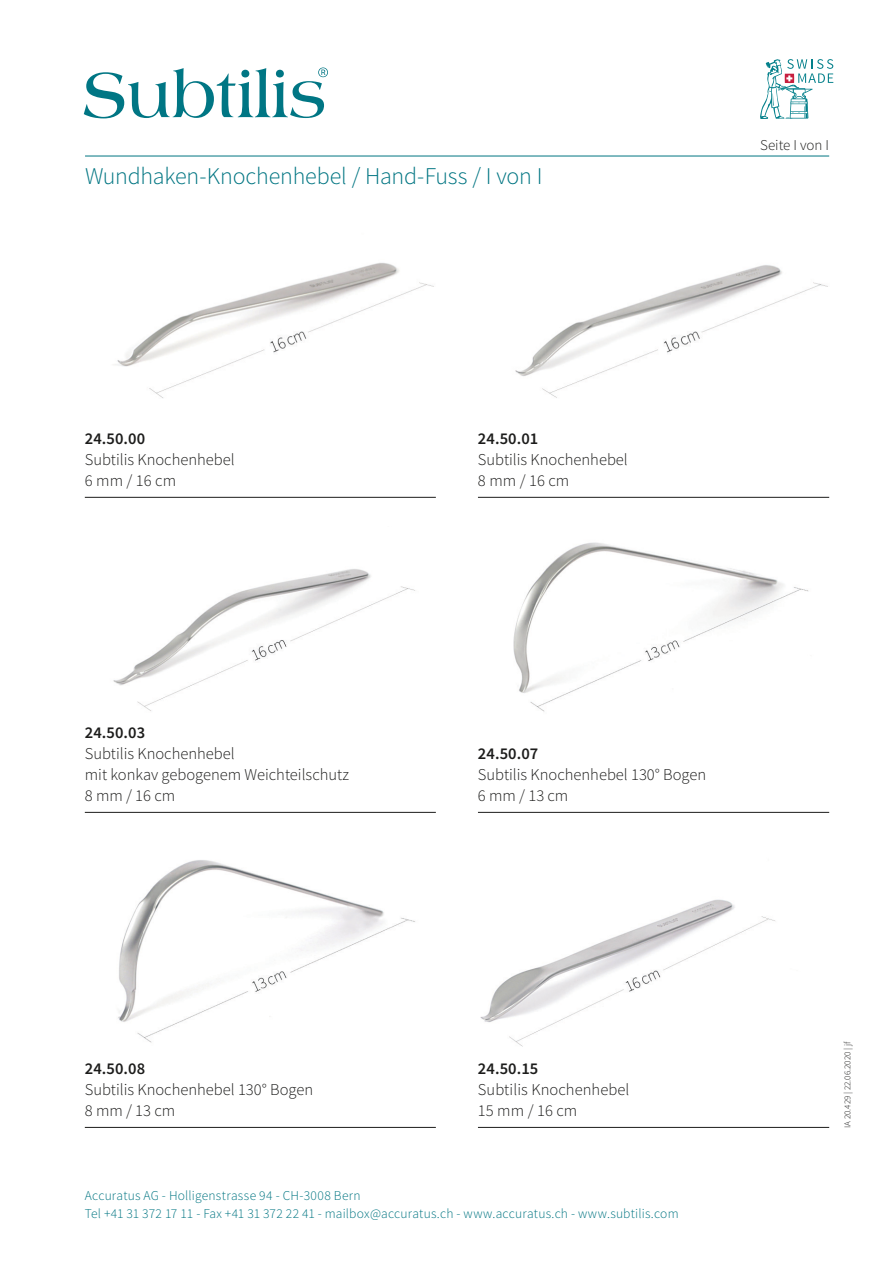
<style>
.page{position:relative;width:893px;height:1263px;background:#fff}
.page>*{position:absolute;margin:0;border:0;box-sizing:border-box;transform-origin:0 0}
.t1{font:300 24px "Source Sans Pro";letter-spacing:-.01em;color:#007582}
.t2{font:300 16.5px/21px "Source Sans Pro";color:#1c1c1b}
.t3{font:600 16.5px "Source Sans Pro";letter-spacing:.005em;color:#1c1c1b}
.t4{font:300 15px "Source Sans Pro";color:#1c1c1b}
.t5{font:300 13.5px/18px "Source Sans Pro";letter-spacing:.015em;color:#007582}
.t6{font:300 9px "Source Sans Pro";color:#1c1c1b}
</style>
<div class="page">
<hr style="left:85px;top:497px;width:351px;height:1px;background:#1c1c1b">
<hr style="left:85px;top:812px;width:351px;height:1px;background:#1c1c1b">
<hr style="left:85px;top:1127px;width:351px;height:1px;background:#1c1c1b">
<hr style="left:478px;top:497px;width:351px;height:1px;background:#1c1c1b">
<hr style="left:478px;top:812px;width:351px;height:1px;background:#1c1c1b">
<hr style="left:478px;top:1127px;width:351px;height:1px;background:#1c1c1b">
<hr style="left:85px;top:156px;width:744px;height:1px;background:#007582">
<img style="left:113px;top:569px;width:302px;height:142px">
<img style="left:118px;top:860px;width:297px;height:183px">
<img style="left:513px;top:542px;width:295px;height:170px">
<svg style="left:760px;top:59px;width:73px;height:60px"></svg>
<svg style="left:84px;top:68px;width:244px;height:50px"></svg>
<img style="left:480px;top:899px;width:295px;height:148px">
<img style="left:114px;top:263px;width:320px;height:135px">
<img style="left:515px;top:265px;width:313px;height:133px">
<h1 class="t1" style="left:85px;top:161px;width:459px">Wundhaken-Knochenhebel / Hand-Fuss / I von I</h1>
<p class="t4" style="left:760px;top:136px;width:70px">Seite I von I</p>
<p class="t3" style="left:85px;top:427px;width:62px">24.50.00</p>
<p class="t2" style="left:85px;top:449px;width:151px">Subtilis Knochenhebel<br>6 mm / 16 cm</p>
<p class="t3" style="left:85px;top:721px;width:62px">24.50.03</p>
<p class="t2" style="left:85px;top:743px;width:266px">Subtilis Knochenhebel<br>mit konkav gebogenem Weichteilschutz<br>8 mm / 16 cm</p>
<p class="t3" style="left:85px;top:1057px;width:62px">24.50.08</p>
<p class="t2" style="left:85px;top:1079px;width:230px">Subtilis Knochenhebel 130° Bogen<br>8 mm / 13 cm</p>
<p class="t3" style="left:478px;top:427px;width:62px">24.50.01</p>
<p class="t2" style="left:478px;top:449px;width:151px">Subtilis Knochenhebel<br>8 mm / 16 cm</p>
<p class="t3" style="left:478px;top:742px;width:62px">24.50.07</p>
<p class="t2" style="left:478px;top:764px;width:230px">Subtilis Knochenhebel 130° Bogen<br>6 mm / 13 cm</p>
<p class="t3" style="left:478px;top:1057px;width:62px">24.50.15</p>
<p class="t2" style="left:478px;top:1079px;width:153px">Subtilis Knochenhebel<br>15 mm / 16 cm</p>
<p class="t5" style="left:85px;top:1186px;width:595px">Accuratus AG - Holligenstrasse 94 - CH-3008 Bern<br>Tel +41 31 372 17 11 - Fax +41 31 372 22 41 - mailbox@accuratus.ch - www.accuratus.ch - www.subtilis.com</p>
<p class="t6" style="left:842px;top:1128px;width:88px;rotate:-90deg">IA 20.429 | 22.06.2020 | jf</p>
</div>
